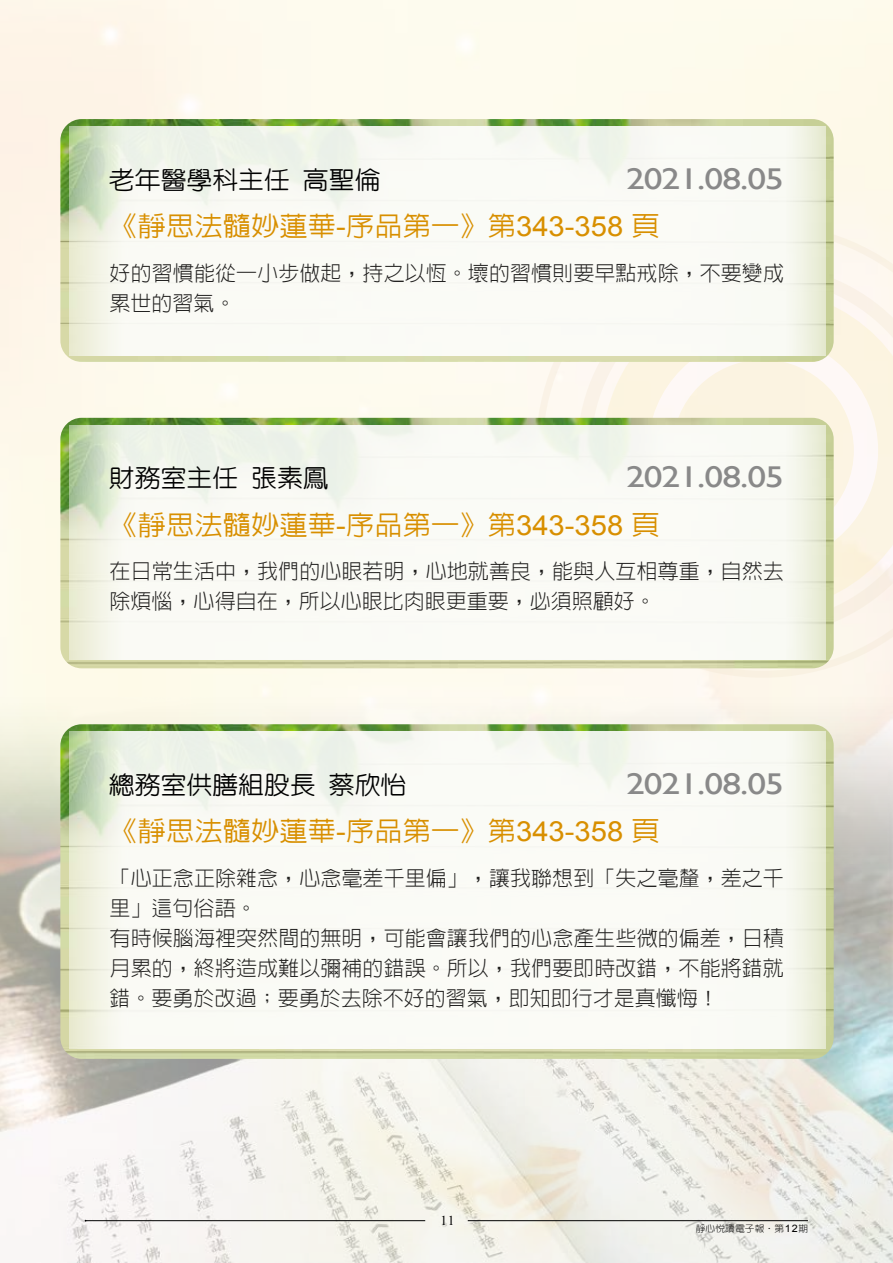
<style>
.page{position:relative;width:893px;height:1263px;background:#fff}
.page>*{position:absolute;margin:0;border:0;box-sizing:border-box;transform-origin:0 0}
.t1{font:30px "Gill Sans";letter-spacing:-.025em;color:#898989;scale:1.25 1}
.t2{font:500 27px "AR Hei B5";color:#d88f00;scale:1.05 1}
.t3{font:500 24.45px "AR Yuan B5";color:#000;scale:1.06 1}
.t4{font:300 21px/30px "AR Hei B5";letter-spacing:.005em;color:#1f1e1d}
.t5{font:13.5px "Times New Roman";color:#000}
.t6{font:300 9.3px "AR Hei B5";letter-spacing:.01em;color:#000;scale:1.05 1}
.s1{font-family:"Arial";font-weight:400;font-size:27.75px}
.s2{font-family:"AR Yuan B5";font-weight:700}
.s3{font-family:"Arial";font-weight:400;font-size:10.2px}
</style>
<div class="page">
<img style="left:0;top:692px;width:893px;height:571px">
<hr style="left:86px;top:1220px;width:339px;height:1px;background:#000">
<hr style="left:468px;top:1220px;width:340px;height:1px;background:#000">
<svg style="left:536px;top:223px;width:357px;height:455px"></svg>
<img style="left:60px;top:119px;width:774px;height:243px">
<img style="left:69px;top:127px;width:756px;height:228px">
<img style="left:60px;top:418px;width:774px;height:250px">
<img style="left:69px;top:425px;width:756px;height:235px">
<img style="left:60px;top:724px;width:774px;height:335px">
<img style="left:69px;top:732px;width:756px;height:316px">
<p class="t3" style="left:303px;top:167px;width:75px">高聖倫</p>
<p class="t3" style="left:109px;top:167px;width:172px">老年醫學科主任</p>
<h1 class="t1" style="left:626px;top:161px;width:128px">2021.08.05</h1>
<p class="t2" style="left:109px;top:212px;width:526px">《靜思法髓妙蓮華<span class="s1">-</span>序品第一》第<span class="s1">343-358</span> 頁</p>
<p class="t4" style="left:110px;top:258px;width:676px">好的習慣能從一小步做起，持之以恆。壞的習慣則要早點戒除，不要變成累世的習氣。</p>
<p class="t3" style="left:109px;top:465px;width:124px">財務室主任</p>
<p class="t3" style="left:251px;top:465px;width:75px">張素鳳</p>
<h1 class="t1" style="left:626px;top:460px;width:128px">2021.08.05</h1>
<p class="t2" style="left:109px;top:510px;width:526px">《靜思法髓妙蓮華<span class="s1">-</span>序品第一》第<span class="s1">343-358</span> 頁</p>
<p class="t4" style="left:110px;top:556px;width:676px">在日常生活中，我們的心眼若明，心地就善良，能與人互相尊重，自然去除煩惱，心得自在，所以心眼比肉眼更重要，必須照顧好。</p>
<p class="t3" style="left:109px;top:772px;width:197px">總務室供膳組股長</p>
<p class="t3" style="left:329px;top:772px;width:75px">蔡欣怡</p>
<h1 class="t1" style="left:626px;top:766px;width:128px">2021.08.05</h1>
<p class="t2" style="left:109px;top:817px;width:526px">《靜思法髓妙蓮華<span class="s1">-</span>序品第一》第<span class="s1">343-358</span> 頁</p>
<p class="t4" style="left:110px;top:863px;width:676px">「心正念正除雜念，心念毫差千里偏」，讓我聯想到「失之毫釐，差之千里」這句俗語。<br>有時候腦海裡突然間的無明，可能會讓我們的心念產生些微的偏差，日積月累的，終將造成難以彌補的錯誤。所以，我們要即時改錯，不能將錯就錯。要勇於改過；要勇於去除不好的習氣，即知即行才是真懺悔!</p>
<p class="t5" style="left:440px;top:1211px;width:16px">11</p>
<p class="t6" style="left:696px;top:1223px;width:109px">靜心悅讀電子報<span class="s2">．</span>第<span class="s3">12</span>期</p>
</div>
